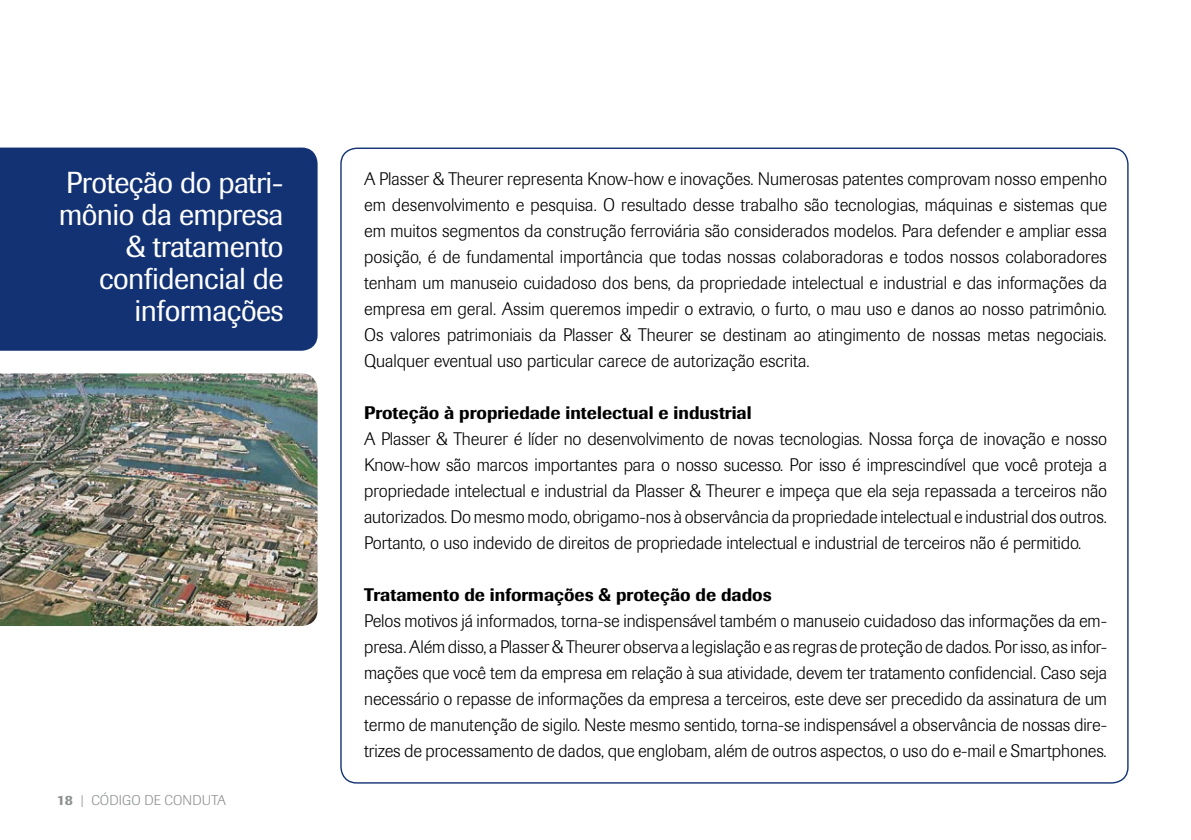
<style>
.page{position:relative;width:1191px;height:840px;background:#fff}
.page>*{position:absolute;margin:0;border:0;box-sizing:border-box;transform-origin:0 0}
.t1{font:30px/32px "Imago Pro";letter-spacing:-.02em;color:#fff;text-align:right}
.t2{font:300 18px/26px "Imago Pro";letter-spacing:-.005em;color:#000;text-align:justify}
.t3{font:500 18px "Imago Pro";color:#000}
.t4{font:300 14px "Imago Pro";letter-spacing:.01em;color:#8d9091}
.s1{font-weight:500}
</style>
<div class="page">
<img style="left:0;top:373px;width:317px;height:252px">
<div style="left:0;top:147px;width:317px;height:203px;background:#123274"></div>
<h1 class="t1" style="left:59px;top:166px;width:226px">Proteção do patri&shy;mônio da empresa &amp; tratamento confidencial de informações</h1>
<p class="t4" style="left:57px;top:790px;width:171px"><span class="s1">18</span> | CÓDIGO DE CONDUTA</p>
<p class="t2" style="left:364px;top:165px;width:744px">A Plasser &amp; Theurer representa Know-how e inovações. Numerosas patentes comprovam nosso empenho em desenvolvimento e pesquisa. O resultado desse trabalho são tecnologias, máquinas e sistemas que em muitos segmentos da construção ferroviária são considerados modelos. Para defender e ampliar essa posição, é de fundamental importância que todas nossas colaboradoras e todos nossos colaboradores tenham um manuseio cuidadoso dos bens, da propriedade intelectual e industrial e das informações da empresa em geral. Assim queremos impedir o extravio, o furto, o mau uso e danos ao nosso patrimônio.<br>Os valores patrimoniais da Plasser &amp; Theurer se destinam ao atingimento de nossas metas negociais.<br>Qualquer eventual uso particular carece de autorização escrita.</p>
<p class="t3" style="left:364px;top:401px;width:389px">Proteção à propriedade intelectual e industrial</p>
<p class="t2" style="left:364px;top:425px;width:744px">A Plasser &amp; Theurer é líder no desenvolvimento de novas tecnologias. Nossa força de inovação e nosso Know-how são marcos importantes para o nosso sucesso. Por isso é imprescindível que você proteja a propriedade intelectual e industrial da Plasser &amp; Theurer e impeça que ela seja repassada a terceiros não autorizados. Do mesmo modo, obrigamo-nos à observância da propriedade intelectual e industrial dos outros.<br>Portanto, o uso indevido de direitos de propriedade intelectual e industrial de terceiros não é permitido.</p>
<p class="t3" style="left:364px;top:583px;width:409px">Tratamento de informações &amp; proteção de dados</p>
<p class="t2" style="left:364px;top:607px;width:744px">Pelos motivos já informados, torna-se indispensável também o manuseio cuidadoso das informações da em&shy;presa. Além disso, a Plasser &amp; Theurer observa a legislação e as regras de proteção de dados. Por isso, as infor&shy;mações que você tem da empresa em relação à sua atividade, devem ter tratamento confidencial. Caso seja necessário o repasse de informações da empresa a terceiros, este deve ser precedido da assinatura de um termo de manutenção de sigilo. Neste mesmo sentido, torna-se indispensável a observância de nossas dire&shy;trizes de processamento de dados, que englobam, além de outros aspectos, o uso do e-mail e Smartphones.</p>
</div>
